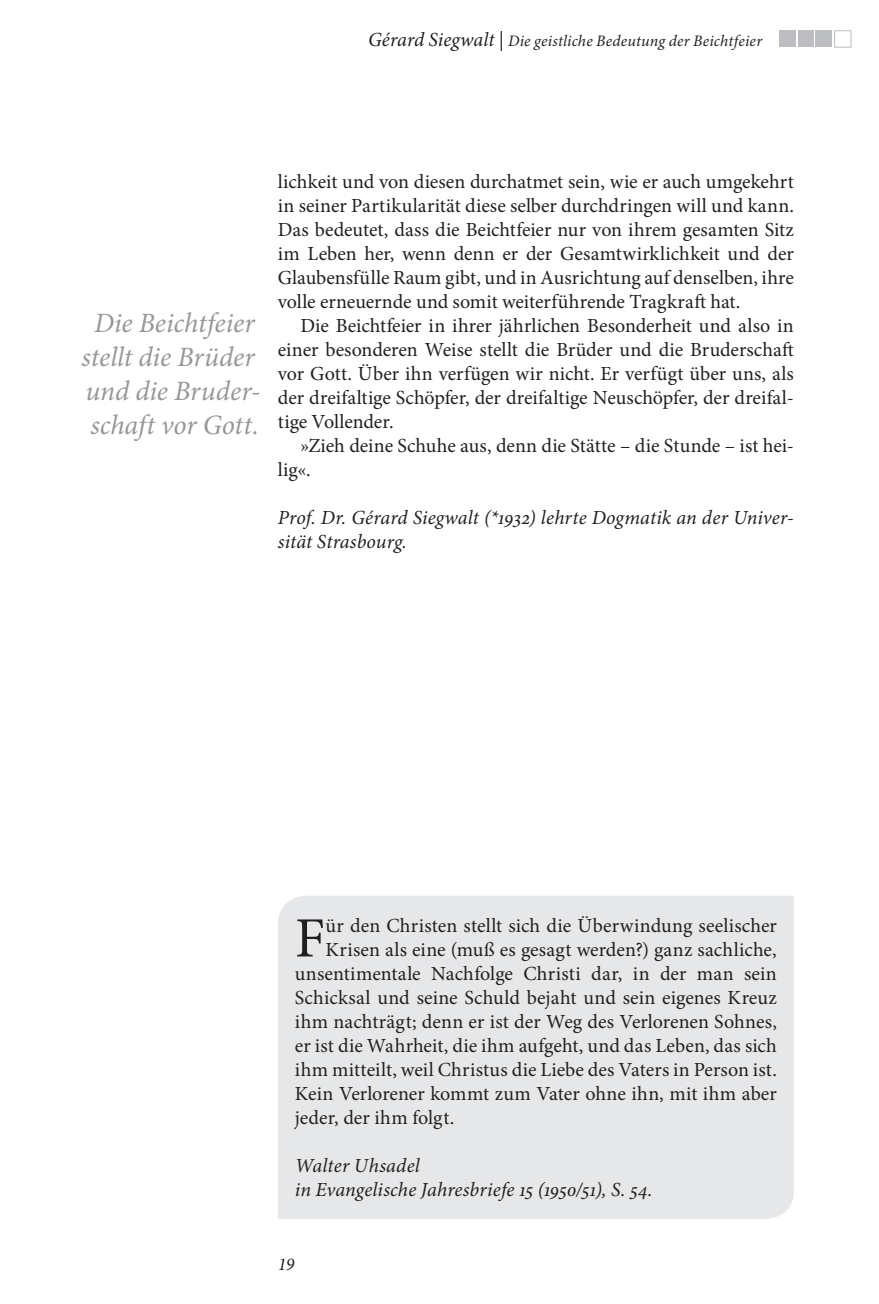
<style>
.page{position:relative;width:879px;height:1304px;background:#fff}
.page>*{position:absolute;margin:0;border:0;box-sizing:border-box;transform-origin:0 0}
.t1{font:57px "Minion Pro";color:#231f20}
.t2{font:italic 28px/34px "Minion Pro";letter-spacing:-.005em;color:#95979a;text-align:center}
.t3{font:20px/24px "Minion Pro";color:#231f20;text-align:justify}
.t4{font:italic 20px/24px "Minion Pro";letter-spacing:.005em;color:#231f20}
.t5{font:italic 18px "Minion Pro";color:#231f20}
.t6{font:italic 16px "Minion Pro";letter-spacing:.015em;color:#231f20}
.s1{font-size:20px}
</style>
<div class="page">
<div style="left:815px;top:31px;width:17px;height:16px;background:#bcbdc0"></div>
<div style="left:834px;top:30px;width:17px;height:17px;border:1px solid #bcbdc0"></div>
<div style="left:798px;top:31px;width:15px;height:16px;background:#bcbdc0"></div>
<div style="left:779px;top:31px;width:17px;height:16px;background:#bcbdc0"></div>
<div style="left:278px;top:896px;width:516px;height:323px;background:#e6e7e9"></div>
<p class="t6" style="left:368px;top:30px;width:395px"><span class="s1">Gérard Siegwalt |</span> Die geistliche Bedeutung der Beichtfeier</p>
<h2 class="t2" style="left:81px;top:306px;width:180px">Die Beichtfeier stellt die Brüder und die Bruder&shy;schaft vor Gott.</h2>
<p class="t3" style="left:278px;top:170px;width:517px">lichkeit und von diesen durchatmet sein, wie er auch umgekehrt in seiner Partikularität diese selber durchdringen will und kann.<br>Das bedeutet, dass die Beichtfeier nur von ihrem gesamten Sitz im Leben her, wenn denn er der Gesamtwirklichkeit und der Glaubensfülle Raum gibt, und in Ausrichtung auf denselben, ihre volle erneuernde und somit weiterführende Tragkraft hat.</p>
<p class="t3" style="left:278px;top:314px;width:517px;text-indent:23px">Die Beichtfeier in ihrer jährlichen Besonderheit und also in einer besonderen Weise stellt die Brüder und die Bruderschaft vor Gott. Über ihn verfügen wir nicht. Er verfügt über uns, als der dreifaltige Schöpfer, der dreifaltige Neuschöpfer, der dreifal&shy;tige Vollender.</p>
<p class="t3" style="left:278px;top:434px;width:517px;text-indent:23px">»Zieh deine Schuhe aus, denn die Stätte – die Stunde – ist hei&shy;lig«.</p>
<p class="t4" style="left:278px;top:506px;width:517px">Prof. Dr. Gérard Siegwalt (*1932) lehrte Dogmatik an der Univer&shy;sität Strasbourg.</p>
<h1 class="t1" style="left:295px;top:900px;width:32px">F</h1>
<p class="t3" style="left:326px;top:914px;width:453px">ür den Christen stellt sich die Überwindung seelischer</p>
<p class="t3" style="left:326px;top:938px;width:453px">Krisen als eine (muß es gesagt werden?) ganz sachliche,</p>
<p class="t3" style="left:295px;top:962px;width:483px">unsentimentale Nachfolge Christi dar, in der man sein</p>
<p class="t3" style="left:295px;top:986px;width:483px">Schicksal und seine Schuld bejaht und sein eigenes Kreuz</p>
<p class="t3" style="left:295px;top:1010px;width:483px">ihm nachträgt; denn er ist der Weg des Verlorenen Sohnes,</p>
<p class="t3" style="left:295px;top:1034px;width:483px">er ist die Wahrheit, die ihm aufgeht, und das Leben, das sich</p>
<p class="t3" style="left:295px;top:1058px;width:483px">ihm mitteilt, weil Christus die Liebe des Vaters in Person ist.</p>
<p class="t3" style="left:295px;top:1082px;width:483px">Kein Verlorener kommt zum Vater ohne ihn, mit ihm aber</p>
<p class="t3" style="left:295px;top:1106px;width:161px">jeder, der ihm folgt.</p>
<p class="t4" style="left:295px;top:1154px;width:359px">Walter Uhsadel<br>in Evangelische Jahresbriefe 15 (1950/51), S. 54.</p>
<p class="t5" style="left:278px;top:1252px;width:18px">19</p>
</div>
